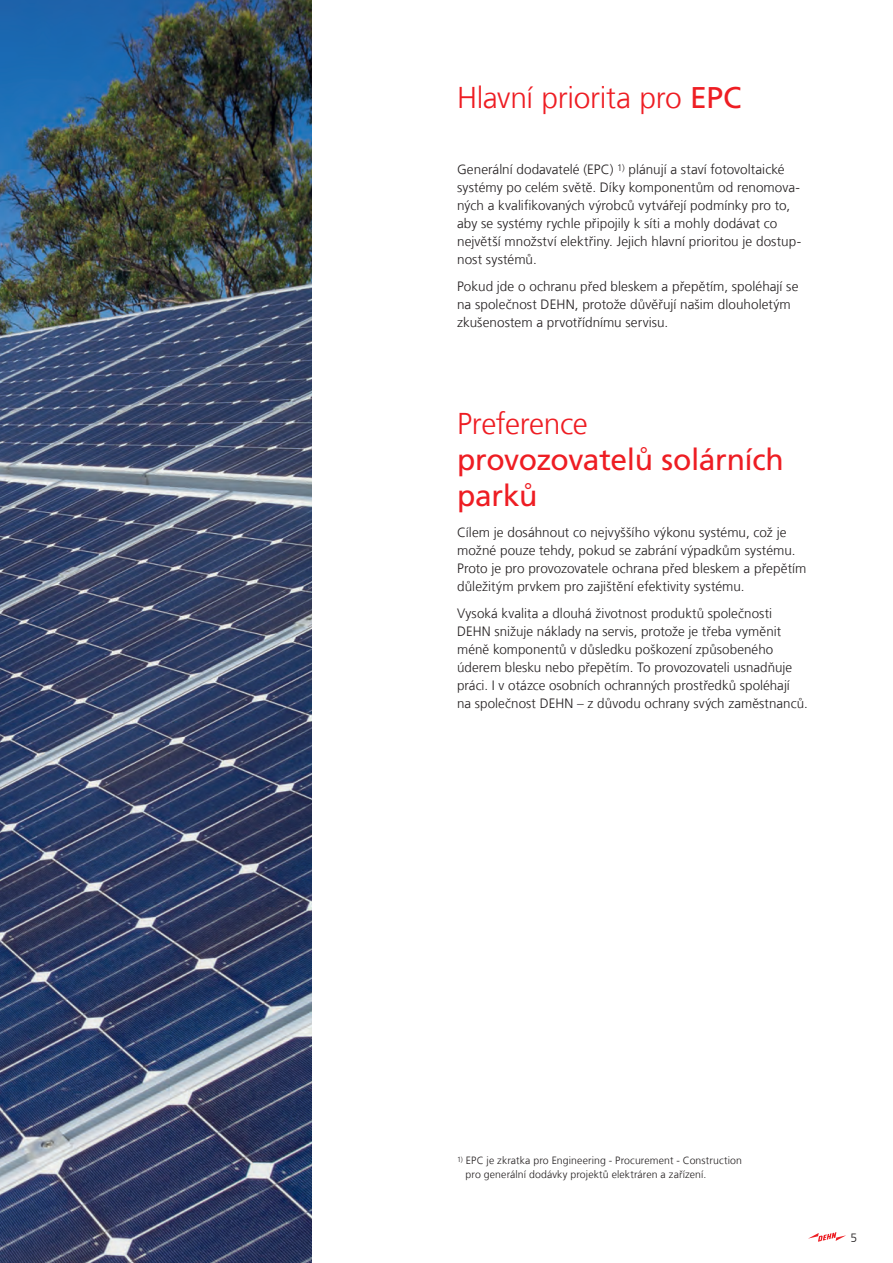
<style>
.page{position:relative;width:893px;height:1263px;background:#fff}
.page>*{position:absolute;margin:0;border:0;box-sizing:border-box;transform-origin:0 0}
.t1{font:300 30px "Frutiger LT Com";letter-spacing:-.015em;color:#ee1d23}
.t2{font:30px/36px "Frutiger LT Com";letter-spacing:-.015em;color:#ee1d23}
.t3{font:300 13.5px/18px "Frutiger LT Com";letter-spacing:.005em;color:#231f20}
.t4{font:300 12px "Frutiger LT Com";color:#231f20}
.t5{font:300 10.5px/13.5px "Frutiger LT Com";letter-spacing:.01em;color:#231f20}
.s1{font-weight:400}
</style>
<div class="page">
<img style="left:0;top:0;width:312px;height:1263px">
<svg style="left:808px;top:1232px;width:38px;height:10px"></svg>
<h1 class="t1" style="left:457px;top:80px;width:286px">Hlavní priorita pro <span class="s1">EPC</span></h1>
<p class="t3" style="left:457px;top:161px;width:346px">Generální dodavatelé (EPC) <sup>1)</sup> plánují a staví fotovoltaické systémy po celém světě. Díky komponentům od renomova&shy;ných a kvalifikovaných výrobců vytvářejí podmínky pro to, aby se systémy rychle připojily k síti a mohly dodávat co největší množství elektřiny. Jejich hlavní prioritou je dostup&shy;nost systémů.</p>
<p class="t3" style="left:457px;top:277px;width:343px">Pokud jde o ochranu před bleskem a přepětím, spoléhají se na společnost DEHN, protože důvěřují našim dlouholetým zkušenostem a prvotřídnímu servisu.</p>
<h1 class="t1" style="left:457px;top:407px;width:132px">Preference</h1>
<h1 class="t2" style="left:457px;top:442px;width:328px">provozovatelů solárních parků</h1>
<p class="t3" style="left:457px;top:524px;width:351px">Cílem je dosáhnout co nejvyššího výkonu systému, což je možné pouze tehdy, pokud se zabrání výpadkům systému.<br>Proto je pro provozovatele ochrana před bleskem a přepětím důležitým prvkem pro zajištění efektivity systému.</p>
<p class="t3" style="left:457px;top:604px;width:352px">Vysoká kvalita a dlouhá životnost produktů společnosti DEHN snižuje náklady na servis, protože je třeba vyměnit méně komponentů v důsledku poškození způsobeného úderem blesku nebo přepětím. To provozovateli usnadňuje práci. I v otázce osobních ochranných prostředků spoléhají<br>na společnost DEHN – z důvodu ochrany svých zaměstnanců.</p>
<p class="t5" style="left:466px;top:1154px;width:278px;text-indent:-8px"><sup>1)</sup> EPC je zkratka pro Engineering - Procurement - Construction pro generální dodávky projektů elektráren a zařízení.</p>
<p class="t4" style="left:850px;top:1230px;width:8px">5</p>
</div>
